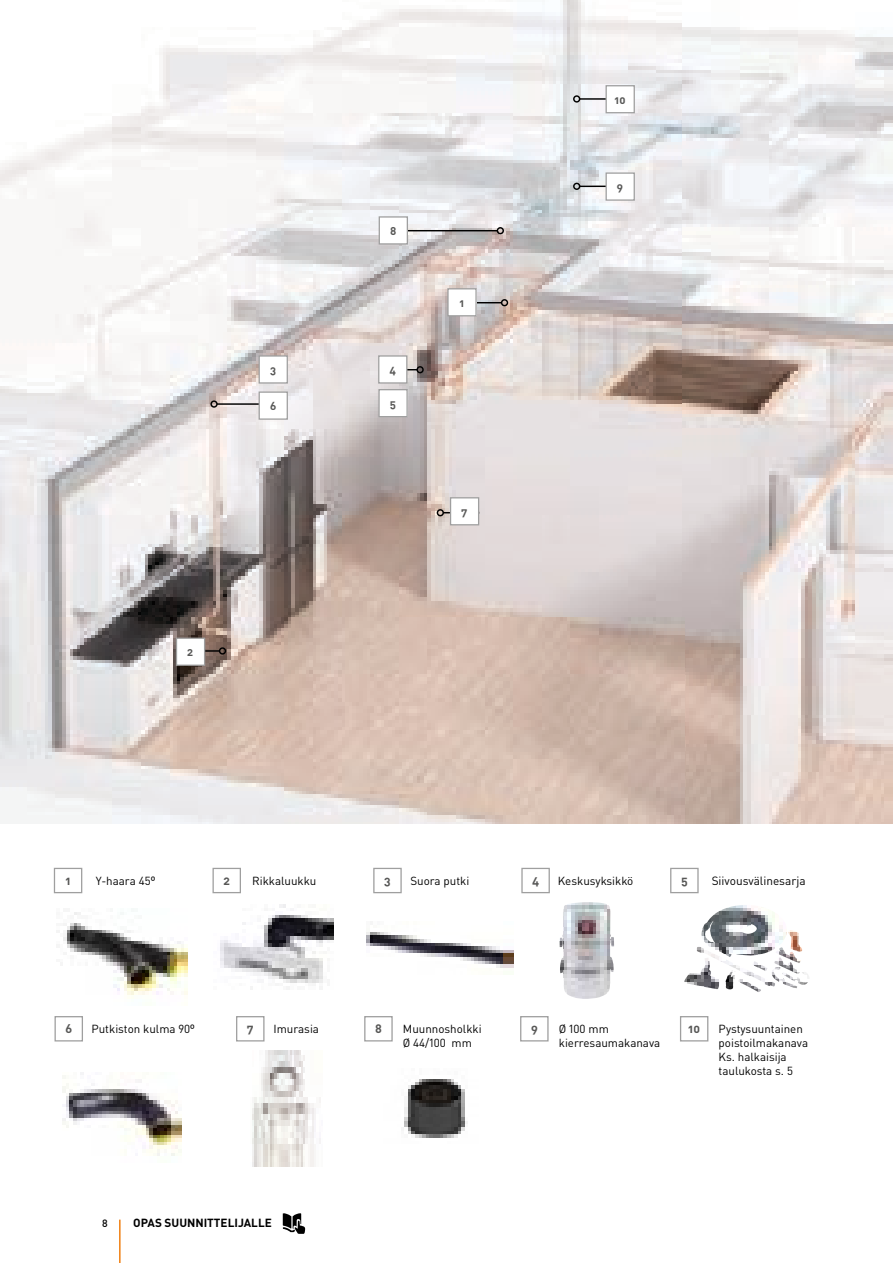
<style>
.page{position:relative;width:893px;height:1263px;background:#fff}
.page>*{position:absolute;margin:0;border:0;box-sizing:border-box;transform-origin:0 0}
.t1{font:700 12.15px "DIN Pro";color:#575756}
.t2{font:11.85px "DIN Pro";color:#000}
.t3{font:700 11.7px "DIN Pro";color:#000}
.t4{font:11.55px/14px "DIN Pro";color:#000}
.t5{font:700 11.25px "DIN Pro";color:#575756}
.t6{font:500 10.5px "DIN Pro";color:#000}
.s1{font-family:"Calibri"}
</style>
<div class="page">
<img style="left:0;top:0;width:683px;height:617px">
<img style="left:683px;top:27px;width:210px;height:797px">
<img style="left:0;top:617px;width:684px;height:207px">
<div style="left:416px;top:366px;width:8px;height:7px;border:1px solid #000;border-radius:50%"></div>
<hr style="left:399px;top:230px;width:98px;height:1px;background:#000">
<div style="left:497px;top:227px;width:7px;height:7px;border:1px solid #000;border-radius:50%"></div>
<hr style="left:471px;top:302px;width:31px;height:1px;background:#000">
<div style="left:501px;top:299px;width:7px;height:7px;border:1px solid #000;border-radius:50%"></div>
<svg style="left:205px;top:650px;width:14px;height:2px"></svg>
<div style="left:219px;top:647px;width:7px;height:8px;border:1px solid #000;border-radius:50%"></div>
<hr style="left:217px;top:403px;width:43px;height:2px;background:#000">
<div style="left:210px;top:400px;width:8px;height:8px;border:1px solid #000;border-radius:50%"></div>
<hr style="left:580px;top:186px;width:42px;height:1px;background:#000">
<div style="left:573px;top:183px;width:7px;height:7px;border:1px solid #000;border-radius:50%"></div>
<hr style="left:580px;top:98px;width:42px;height:2px;background:#000">
<div style="left:573px;top:95px;width:7px;height:8px;border:1px solid #000;border-radius:50%"></div>
<hr style="left:443px;top:512px;width:30px;height:1px;background:#000">
<div style="left:437px;top:509px;width:7px;height:7px;border:1px solid #000;border-radius:50%"></div>
<div style="left:448px;top:289px;width:28px;height:27px;background:#fff"></div>
<div style="left:447px;top:288px;width:30px;height:28px;border:1px solid #9f9f9f"></div>
<div style="left:177px;top:638px;width:28px;height:27px;background:#fff"></div>
<div style="left:176px;top:638px;width:29px;height:28px;border:1px solid #9f9f9f"></div>
<div style="left:259px;top:356px;width:28px;height:27px;background:#fff"></div>
<div style="left:259px;top:355px;width:29px;height:29px;border:1px solid #9f9f9f"></div>
<div style="left:379px;top:356px;width:28px;height:27px;background:#fff"></div>
<div style="left:378px;top:355px;width:29px;height:29px;border:1px solid #9f9f9f"></div>
<div style="left:379px;top:217px;width:28px;height:27px;background:#fff"></div>
<div style="left:379px;top:216px;width:29px;height:29px;border:1px solid #9f9f9f"></div>
<div style="left:379px;top:390px;width:28px;height:27px;background:#fff"></div>
<div style="left:378px;top:389px;width:30px;height:28px;border:1px solid #9f9f9f"></div>
<div style="left:259px;top:392px;width:28px;height:27px;background:#fff"></div>
<div style="left:259px;top:391px;width:29px;height:29px;border:1px solid #9f9f9f"></div>
<div style="left:606px;top:173px;width:28px;height:27px;background:#fff"></div>
<div style="left:605px;top:172px;width:30px;height:29px;border:1px solid #9f9f9f"></div>
<div style="left:606px;top:86px;width:28px;height:27px;background:#fff"></div>
<div style="left:605px;top:85px;width:30px;height:28px;border:1px solid #9f9f9f"></div>
<div style="left:451px;top:498px;width:28px;height:27px;background:#fff"></div>
<div style="left:450px;top:497px;width:29px;height:28px;border:1px solid #9f9f9f"></div>
<img style="left:56px;top:912px;width:132px;height:87px">
<img style="left:220px;top:904px;width:113px;height:85px">
<img style="left:367px;top:932px;width:147px;height:36px">
<img style="left:62px;top:1072px;width:120px;height:84px">
<img style="left:252px;top:1051px;width:69px;height:115px">
<div style="left:54px;top:868px;width:28px;height:25px;border:1px solid #9f9f9f"></div>
<div style="left:670px;top:868px;width:29px;height:25px;border:1px solid #9f9f9f"></div>
<div style="left:55px;top:1016px;width:28px;height:25px;border:1px solid #9f9f9f"></div>
<div style="left:236px;top:1016px;width:29px;height:25px;border:1px solid #9f9f9f"></div>
<div style="left:364px;top:1016px;width:29px;height:25px;border:1px solid #9f9f9f"></div>
<div style="left:520px;top:1016px;width:29px;height:25px;border:1px solid #9f9f9f"></div>
<div style="left:680px;top:1016px;width:28px;height:25px;border:1px solid #9f9f9f"></div>
<div style="left:212px;top:868px;width:29px;height:25px;border:1px solid #9f9f9f"></div>
<div style="left:373px;top:868px;width:29px;height:25px;border:1px solid #9f9f9f"></div>
<div style="left:521px;top:868px;width:29px;height:25px;border:1px solid #9f9f9f"></div>
<img style="left:709px;top:905px;width:39px;height:15px">
<img style="left:404px;top:1079px;width:64px;height:59px">
<img style="left:559px;top:902px;width:55px;height:97px">
<hr style="left:119px;top:1219px;width:2px;height:44px;background:#f08013">
<svg style="left:283px;top:1213px;width:22px;height:21px"></svg>
<p class="t5" style="left:614px;top:90px;width:13px">10</p>
<p class="t5" style="left:187px;top:643px;width:8px">2</p>
<p class="t5" style="left:390px;top:221px;width:8px">8</p>
<p class="t5" style="left:270px;top:360px;width:8px">3</p>
<p class="t5" style="left:389px;top:360px;width:8px">4</p>
<p class="t5" style="left:270px;top:397px;width:8px">6</p>
<p class="t5" style="left:390px;top:394px;width:8px">5</p>
<p class="t5" style="left:459px;top:293px;width:6px">1</p>
<p class="t5" style="left:461px;top:502px;width:8px">7</p>
<p class="t5" style="left:617px;top:178px;width:8px">9</p>
<p class="t4" style="left:96px;top:872px;width:61px">Y-haara 45<span class="s1">⁰</span></p>
<p class="t4" style="left:252px;top:872px;width:66px">Rikkaluukku</p>
<p class="t4" style="left:410px;top:872px;width:61px">Suora putki</p>
<p class="t4" style="left:558px;top:872px;width:77px">Keskusyksikkö</p>
<p class="t2" style="left:712px;top:871px;width:95px">Siivousvälinesarja</p>
<p class="t1" style="left:223px;top:871px;width:8px">2</p>
<p class="t1" style="left:384px;top:871px;width:8px">3</p>
<p class="t1" style="left:532px;top:871px;width:9px">4</p>
<p class="t1" style="left:65px;top:871px;width:7px">1</p>
<p class="t1" style="left:681px;top:871px;width:8px">5</p>
<p class="t4" style="left:273px;top:1021px;width:47px">Imurasia</p>
<p class="t4" style="left:403px;top:1021px;width:80px">Muunnosholkki<br>Ø 44/100 mm</p>
<p class="t4" style="left:559px;top:1021px;width:103px">Ø 100 mm kierresaumakanava</p>
<p class="t4" style="left:719px;top:1021px;width:91px">Pystysuuntainen poistoilmakanava<br>Ks. halkaisija taulukosta s. 5</p>
<p class="t4" style="left:91px;top:1021px;width:105px">Putkiston kulma 90<span class="s1">⁰</span></p>
<p class="t1" style="left:65px;top:1019px;width:8px">6</p>
<p class="t1" style="left:247px;top:1019px;width:8px">7</p>
<p class="t1" style="left:375px;top:1019px;width:8px">8</p>
<p class="t1" style="left:531px;top:1019px;width:8px">9</p>
<p class="t1" style="left:688px;top:1019px;width:13px">10</p>
<p class="t6" style="left:102px;top:1214px;width:7px">8</p>
<p class="t3" style="left:133px;top:1213px;width:140px">OPAS SUUNNITTELIJALLE</p>
</div>
